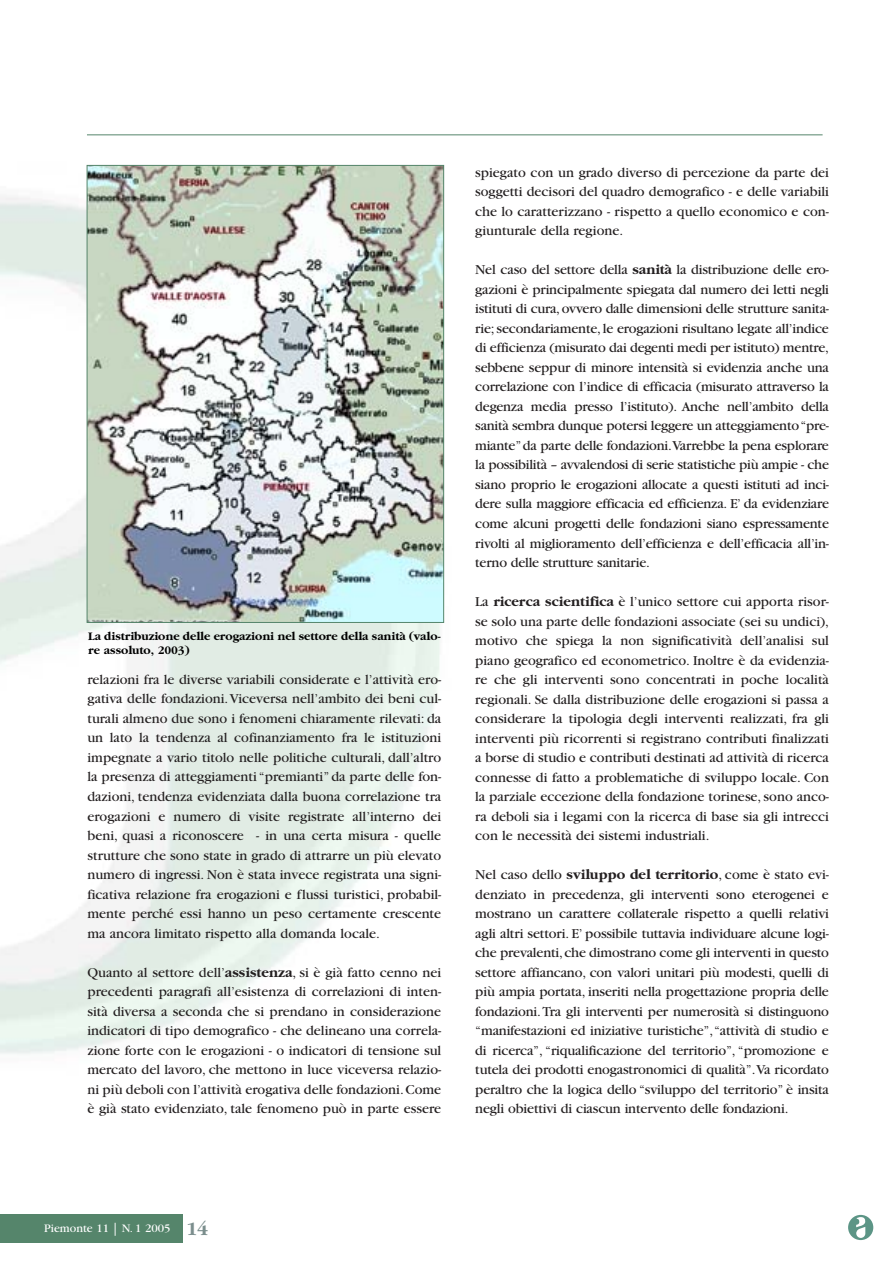
<style>
.page{position:relative;width:893px;height:1262px;background:#fff}
.page>*{position:absolute;margin:0;border:0;box-sizing:border-box;transform-origin:0 0}
.t1{font:14.25px/19.5px "Garamond";color:#231f20;text-align:justify}
.t2{font:700 12px/14.4px "Garamond";color:#000}
.t3{font:12px "Garamond";color:#fff}
.s1{font-weight:700}
.s2{font-size:18px}
.s3{font-weight:700;font-size:19.5px;color:#7b8e8d}
</style>
<div class="page">
<svg style="left:848px;top:1214px;width:25px;height:26px"></svg>
<hr style="left:87px;top:134px;width:735px;height:1px;background:#55856b">
<img style="left:89px;top:167px;width:353px;height:454px">
<div style="left:0;top:1213px;width:183px;height:29px;background:#55856b"></div>
<p class="t2" style="left:88px;top:629px;width:354px">La distribuzione delle erogazioni nel settore della sanità (valo&shy;re assoluto, 2003)</p>
<p class="t1" style="left:87px;top:671px;width:355px">relazioni fra le diverse variabili considerate e l’attività ero&shy;gativa delle fondazioni.Viceversa nell’ambito dei beni cul&shy;turali almeno due sono i fenomeni chiaramente rilevati: da un lato la tendenza al cofinanziamento fra le istituzioni impegnate a vario titolo nelle politiche culturali, dall’altro la presenza di atteggiamenti “premianti” da parte delle fon&shy;dazioni, tendenza evidenziata dalla buona correlazione tra erogazioni e numero di visite registrate all’interno dei beni, quasi a riconoscere - in una certa misura - quelle strutture che sono state in grado di attrarre un più elevato numero di ingressi. Non è stata invece registrata una signi&shy;ficativa relazione fra erogazioni e flussi turistici, probabil&shy;mente perché essi hanno un peso certamente crescente ma ancora limitato rispetto alla domanda locale.</p>
<p class="t1" style="left:87px;top:963px;width:355px">Quanto al settore dell’<span class="s1">assistenza</span>, si è già fatto cenno nei precedenti paragrafi all’esistenza di correlazioni di inten&shy;sità diversa a seconda che si prendano in considerazione indicatori di tipo demografico - che delineano una correla&shy;zione forte con le erogazioni - o indicatori di tensione sul mercato del lavoro, che mettono in luce viceversa relazio&shy;ni più deboli con l’attività erogativa delle fondazioni.Come è già stato evidenziato, tale fenomeno può in parte essere</p>
<p class="t1" style="left:475px;top:164px;width:355px">spiegato con un grado diverso di percezione da parte dei soggetti decisori del quadro demografico - e delle variabili che lo caratterizzano - rispetto a quello economico e con&shy;giunturale della regione.</p>
<p class="t1" style="left:475px;top:261px;width:355px">Nel caso del settore della <span class="s1">sanità</span> la distribuzione delle ero&shy;gazioni è principalmente spiegata dal numero dei letti negli istituti di cura,ovvero dalle dimensioni delle strutture sanita&shy;rie; secondariamente, le erogazioni risultano legate all’indice di efficienza (misurato dai degenti medi per istituto) mentre, sebbene seppur di minore intensità si evidenzia anche una correlazione con l’indice di efficacia (misurato attraverso la degenza media presso l’istituto). Anche nell’ambito della sanità sembra dunque potersi leggere un atteggiamento “pre&shy;miante”da parte delle fondazioni.Varrebbe la pena esplorare la possibilità – avvalendosi di serie statistiche più ampie - che siano proprio le erogazioni allocate a questi istituti ad inci&shy;dere sulla maggiore efficacia ed efficienza. E’ da evidenziare come alcuni progetti delle fondazioni siano espressamente rivolti al miglioramento dell’efficienza e dell’efficacia all’in&shy;terno delle strutture sanitarie.</p>
<p class="t1" style="left:475px;top:593px;width:355px">La <span class="s1">ricerca scientifica</span> è l’unico settore cui apporta risor&shy;se solo una parte delle fondazioni associate (sei su undici), motivo che spiega la non significatività dell’analisi sul piano geografico ed econometrico. Inoltre è da evidenzia&shy;re che gli interventi sono concentrati in poche località regionali. Se dalla distribuzione delle erogazioni si passa a considerare la tipologia degli interventi realizzati, fra gli interventi più ricorrenti si registrano contributi finalizzati a borse di studio e contributi destinati ad attività di ricerca connesse di fatto a problematiche di sviluppo locale. Con la parziale eccezione della fondazione torinese, sono anco&shy;ra deboli sia i legami con la ricerca di base sia gli intrecci con le necessità dei sistemi industriali.</p>
<p class="t1" style="left:475px;top:866px;width:355px">Nel caso dello <span class="s1">sviluppo del territorio</span>, come è stato evi&shy;denziato in precedenza, gli interventi sono eterogenei e mostrano un carattere collaterale rispetto a quelli relativi agli altri settori. E’ possibile tuttavia individuare alcune logi&shy;che prevalenti,che dimostrano come gli interventi in questo settore affiancano, con valori unitari più modesti, quelli di più ampia portata, inseriti nella progettazione propria delle fondazioni.Tra gli interventi per numerosità si distinguono “manifestazioni ed iniziative turistiche”,“attività di studio e di ricerca”, “riqualificazione del territorio”, “promozione e tutela dei prodotti enogastronomici di qualità”.Va ricordato peraltro che la logica dello “sviluppo del territorio” è insita negli obiettivi di ciascun intervento delle fondazioni.</p>
<p class="t3" style="left:44px;top:1224px;width:165px">Piemonte 11 <span class="s2">|</span> N. 1 2005 <span class="s3">14</span></p>
</div>
